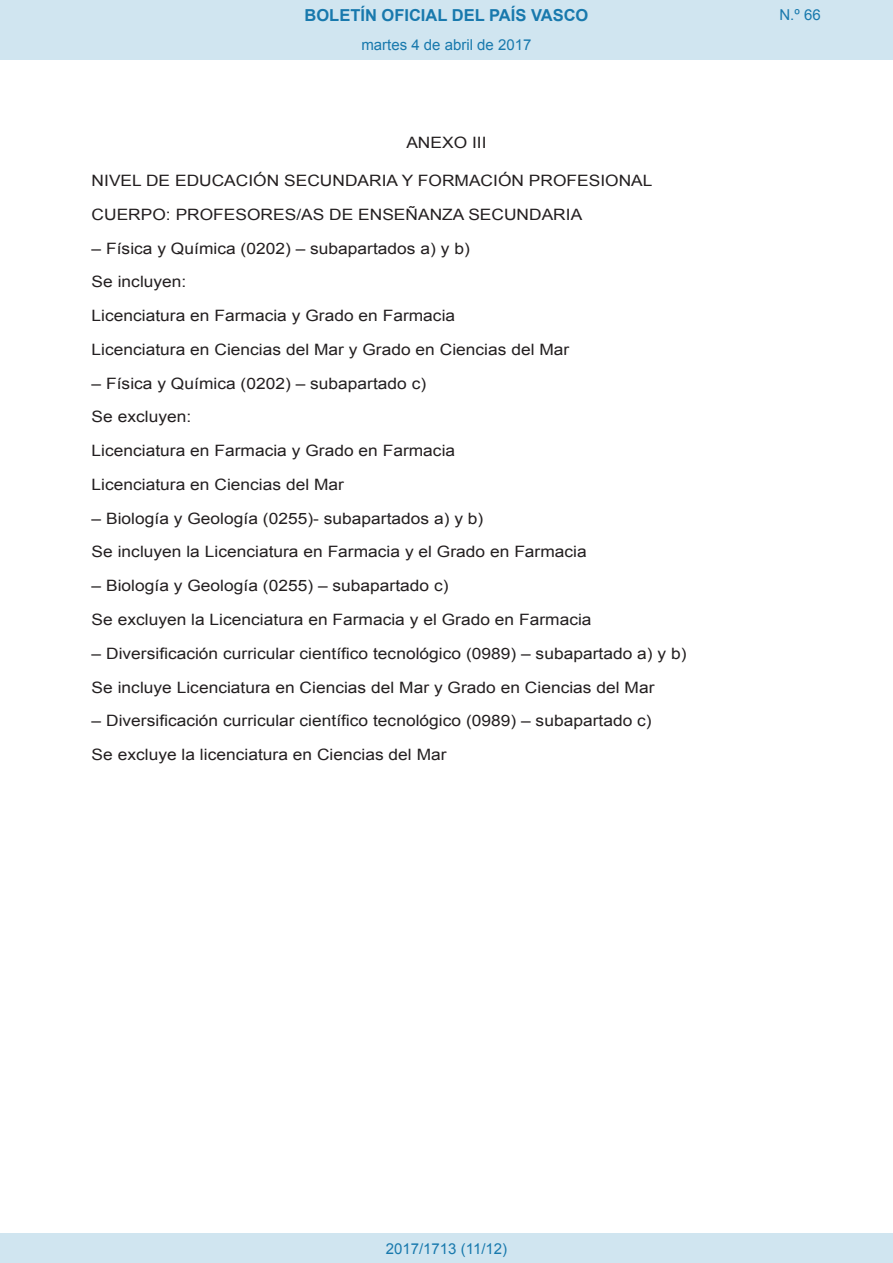
<style>
.page{position:relative;width:893px;height:1263px;background:#fff}
.page>*{position:absolute;margin:0;border:0;box-sizing:border-box;transform-origin:0 0}
.t1{font:700 16.5px "Arial";color:#1879ad}
.BOPVDetalle{font:15.6px "Arial";color:#231f20;scale:1.11 1}
.BOPVClave{font:15.6px "Arial";color:#231f20;scale:1.11 1}
.Paginacion_Centro{font:15px "Arial";color:#1879ad}
</style>
<div class="page">
<div style="left:0;top:0;width:893px;height:60px;background:#d0e5f0"></div>
<div style="left:0;top:1233px;width:893px;height:30px;background:#d0e5f0"></div>
<p class="t1" style="left:305px;top:4px;width:285px">BOLETÍN OFICIAL DEL PAÍS VASCO</p>
<p class="Paginacion_Centro" style="left:361px;top:35px;width:172px">martes 4 de abril de 2017</p>
<p class="BOPVClave" style="left:406px;top:132px;width:74px">ANEXO III</p>
<p class="BOPVDetalle" style="left:92px;top:170px;width:507px">NIVEL DE EDUCACIÓN SECUNDARIA Y FORMACIÓN PROFESIONAL</p>
<p class="BOPVDetalle" style="left:92px;top:204px;width:443px">CUERPO: PROFESORES/AS DE ENSEÑANZA SECUNDARIA</p>
<p class="BOPVDetalle" style="left:92px;top:238px;width:342px">– Física y Química (0202) – subapartados a) y b)</p>
<p class="BOPVDetalle" style="left:92px;top:272px;width:87px">Se incluyen:</p>
<p class="BOPVDetalle" style="left:92px;top:305px;width:329px">Licenciatura en Farmacia y Grado en Farmacia</p>
<p class="BOPVDetalle" style="left:92px;top:339px;width:432px">Licenciatura en Ciencias del Mar y Grado en Ciencias del Mar</p>
<p class="BOPVDetalle" style="left:92px;top:373px;width:303px">– Física y Química (0202) – subapartado c)</p>
<p class="BOPVDetalle" style="left:92px;top:407px;width:91px">Se excluyen:</p>
<p class="BOPVDetalle" style="left:92px;top:440px;width:329px">Licenciatura en Farmacia y Grado en Farmacia</p>
<p class="BOPVDetalle" style="left:92px;top:474px;width:229px">Licenciatura en Ciencias del Mar</p>
<p class="BOPVDetalle" style="left:92px;top:508px;width:354px">– Biología y Geología (0255)- subapartados a) y b)</p>
<p class="BOPVDetalle" style="left:92px;top:542px;width:448px">Se incluyen la Licenciatura en Farmacia y el Grado en Farmacia</p>
<p class="BOPVDetalle" style="left:92px;top:575px;width:323px">– Biología y Geología (0255) – subapartado c)</p>
<p class="BOPVDetalle" style="left:92px;top:609px;width:452px">Se excluyen la Licenciatura en Farmacia y el Grado en Farmacia</p>
<p class="BOPVDetalle" style="left:92px;top:643px;width:537px">– Diversificación curricular científico tecnológico (0989) – subapartado a) y b)</p>
<p class="BOPVDetalle" style="left:92px;top:677px;width:509px">Se incluye Licenciatura en Ciencias del Mar y Grado en Ciencias del Mar</p>
<p class="BOPVDetalle" style="left:92px;top:710px;width:506px">– Diversificación curricular científico tecnológico (0989) – subapartado c)</p>
<p class="BOPVDetalle" style="left:92px;top:744px;width:321px">Se excluye la licenciatura en Ciencias del Mar</p>
<p class="Paginacion_Centro" style="left:779px;top:5px;width:43px">N.º 66</p>
<p class="Paginacion_Centro" style="left:386px;top:1238px;width:123px">2017/1713 (11/12)</p>
</div>
